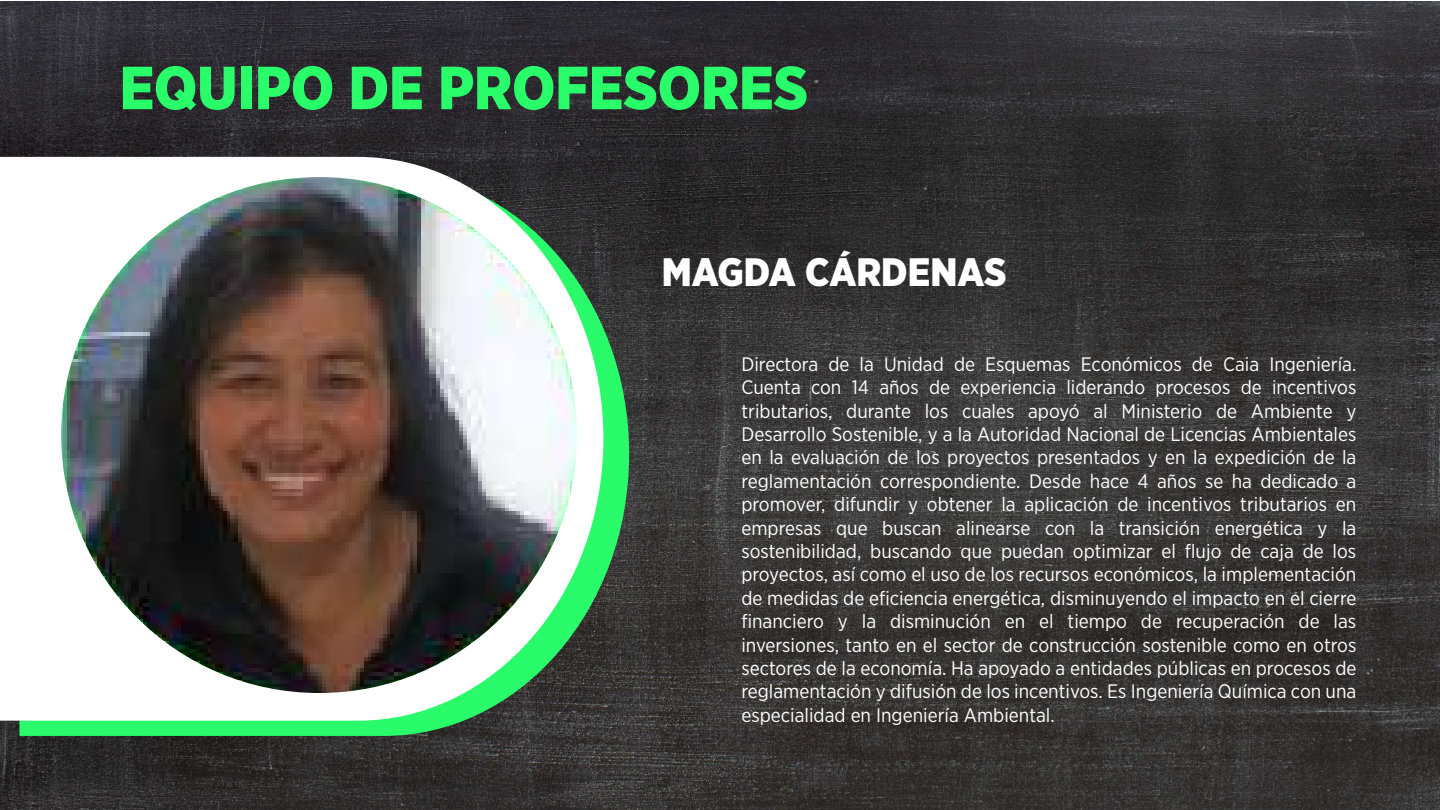
<style>
.page{position:relative;width:1440px;height:810px;background:#fff}
.page>*{position:absolute;margin:0;border:0;box-sizing:border-box;transform-origin:0 0}
.t1{font:900 60.68px "Gotham Narrow";color:#29fd69}
.t2{font:900 39.6px "Gotham Narrow";color:#fff}
.t3{font:19.5px/23.4px "Gotham Narrow";color:#fff;text-align:justify}
</style>
<div class="page">
<img style="left:0;top:2px;width:1440px;height:808px">
<svg style="left:19px;top:172px;width:610px;height:564px;background:#30904e"></svg>
<svg style="left:0;top:157px;width:603px;height:564px"></svg>
<img style="left:61px;top:177px;width:516px;height:516px;border-radius:258px">
<h1 class="t1" style="left:120px;top:48px;width:690px">EQUIPO DE PROFESORES</h1>
<h2 class="t2" style="left:662px;top:246px;width:346px">MAGDA CÁRDENAS</h2>
<p class="t3" style="left:741px;top:352px;width:617px">Directora de la Unidad de Esquemas Económicos de Caia Ingeniería.<br>Cuenta con 14 años de experiencia liderando procesos de incentivos tributarios, durante los cuales apoyó al Ministerio de Ambiente y Desarrollo Sostenible, y a la Autoridad Nacional de Licencias Ambientales en la evaluación de los proyectos presentados y en la expedición de la reglamentación correspondiente. Desde hace 4 años se ha dedicado a promover, difundir y obtener la aplicación de incentivos tributarios en empresas que buscan alinearse con la transición energética y la sostenibilidad, buscando que puedan optimizar el flujo de caja de los proyectos, así como el uso de los recursos económicos, la implementación de medidas de eficiencia energética, disminuyendo el impacto en el cierre financiero y la disminución en el tiempo de recuperación de las inversiones, tanto en el sector de construcción sostenible como en otros sectores de la economía. Ha apoyado a entidades públicas en procesos de reglamentación y difusión de los incentivos. Es Ingeniería Química con una especialidad en Ingeniería Ambiental.</p>
</div>
